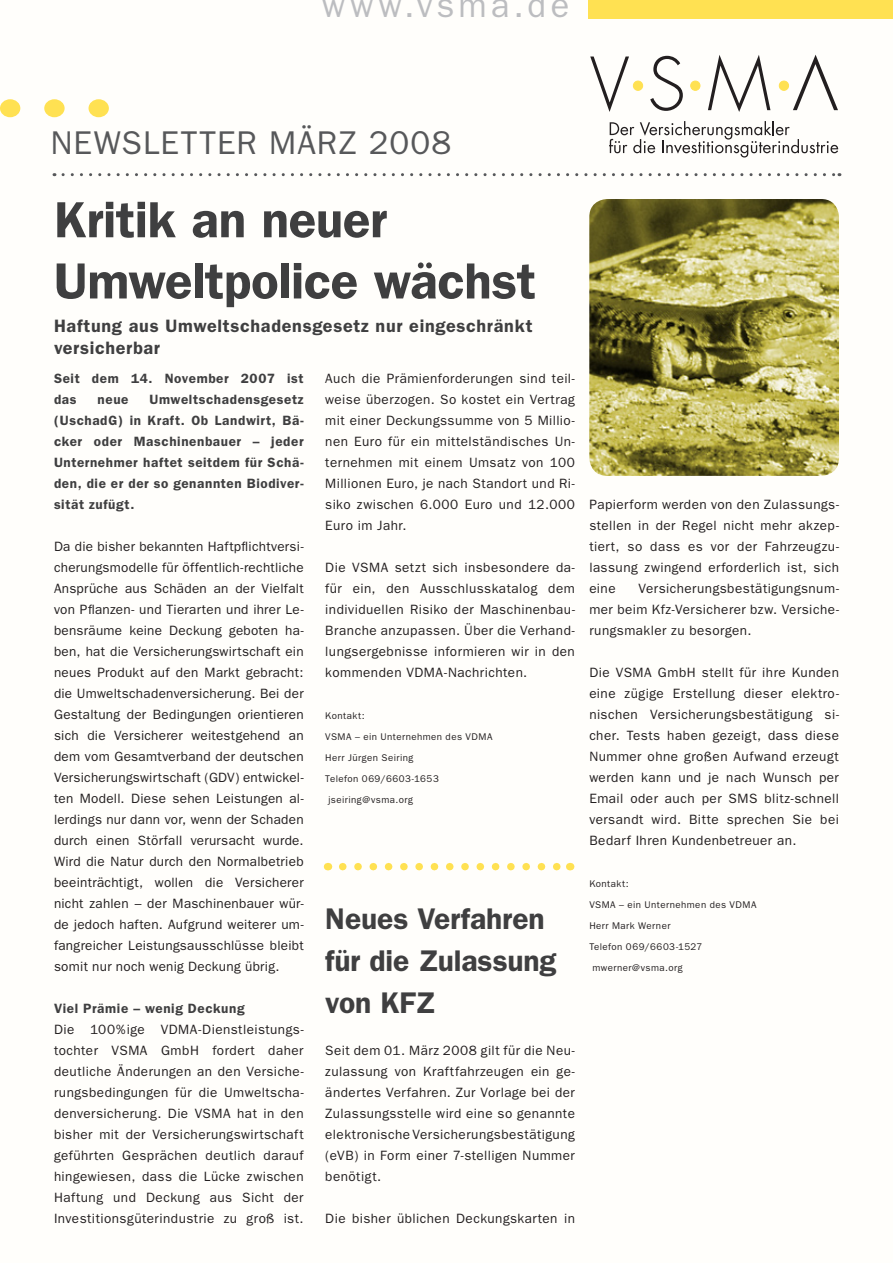
<style>
.page{position:relative;width:893px;height:1263px;background:#fffefb}
.page>*{position:absolute;margin:0;border:0;box-sizing:border-box;transform-origin:0 0}
.t1{font:600 51px/61.2px "Franklin Gothic";letter-spacing:-.01em;color:#3f3f40}
.t2{font:34.5px "Franklin Gothic";letter-spacing:.125em;color:#bcbdc0}
.t3{font:33px "Franklin Gothic";letter-spacing:.035em;color:#57585a}
.t4{font:600 30px/42px "Franklin Gothic";letter-spacing:-.005em;color:#3f3f40}
.t5{font:600 18px/21.6px "Franklin Gothic";letter-spacing:.035em;color:#3f3f40}
.t6{font:13.5px/21px "Franklin Gothic";letter-spacing:.035em;color:#231f20;text-align:justify}
.t7{font:600 13.5px/21px "Franklin Gothic";letter-spacing:.045em;color:#3f3f40}
.t8{font:9.75px "Franklin Gothic";letter-spacing:.045em;color:#231f20}
</style>
<div class="page">
<svg style="left:590px;top:57px;width:39px;height:55px"></svg>
<svg style="left:650px;top:56px;width:33px;height:55px"></svg>
<svg style="left:708px;top:55px;width:62px;height:57px"></svg>
<svg style="left:793px;top:55px;width:45px;height:55px"></svg>
<svg style="left:609px;top:121px;width:229px;height:37px"></svg>
<div style="left:779px;top:81px;width:10px;height:9px;background:#ffe152;border-radius:50%"></div>
<div style="left:779px;top:81px;width:10px;height:10px;border:1px solid #ffe152;border-radius:50%"></div>
<div style="left:691px;top:81px;width:9px;height:9px;background:#ffe152;border-radius:50%"></div>
<div style="left:690px;top:81px;width:10px;height:10px;border:1px solid #ffe152;border-radius:50%"></div>
<div style="left:633px;top:81px;width:10px;height:9px;background:#ffe152;border-radius:50%"></div>
<div style="left:633px;top:81px;width:10px;height:10px;border:1px solid #ffe152;border-radius:50%"></div>
<svg style="left:63px;top:173px;width:777px;height:3px"></svg>
<div style="left:0;top:99px;width:20px;height:18px;background:#ffe152;border-radius:50%"></div>
<div style="left:89px;top:99px;width:20px;height:18px;background:#ffe152;border-radius:50%"></div>
<div style="left:44px;top:99px;width:21px;height:18px;background:#ffe152;border-radius:50%"></div>
<div style="left:589px;top:0;width:304px;height:18px;background:#ffe152"></div>
<img style="left:589px;top:199px;width:250px;height:277px">
<svg style="left:343px;top:863px;width:218px;height:7px"></svg>
<h2 class="t2" style="left:322px;top:-14px;width:249px">www.vsma.de</h2>
<h3 class="t3" style="left:51px;top:124px;width:402px">NEWSLETTER MÄRZ 2008</h3>
<h1 class="t1" style="left:54px;top:189px;width:484px">Kritik an neuer<br>Umweltpolice wächst</h1>
<h3 class="t5" style="left:54px;top:315px;width:480px">Haftung aus Umweltschadensgesetz nur eingeschränkt versicherbar</h3>
<p class="t7" style="left:54px;top:368px;width:251px">Seit dem 14. November 2007 ist das</p>
<p class="t7" style="left:54px;top:389px;width:251px;text-align:justify;text-indent:96px">Umweltschadensgesetz (UschadG) in Kraft. Ob Landwirt, Bä&shy;cker oder Maschinenbauer – jeder Unternehmer haftet seitdem für Schä&shy;den, die er der so genannten Biodiver&shy;sität zufügt.</p>
<p class="t6" style="left:54px;top:536px;width:251px">Da die bisher bekannten Haftpflichtversi&shy;cherungsmodelle für öffentlich-rechtliche Ansprüche aus Schäden an der Vielfalt von Pflanzen- und Tierarten und ihrer Le&shy;bensräume keine Deckung geboten ha&shy;ben, hat die Versicherungswirtschaft ein neues Produkt auf den Markt gebracht: die Umweltschadenversicherung. Bei der Gestaltung der Bedingungen orientieren sich die Versicherer weitestgehend an dem vom Gesamtverband der deutschen Versicherungswirtschaft (GDV) entwickel&shy;ten Modell. Diese sehen Leistungen al&shy;lerdings nur dann vor, wenn der Schaden durch einen Störfall verursacht wurde.<br>Wird die Natur durch den Normalbetrieb beeinträchtigt, wollen die Versicherer nicht zahlen – der Maschinenbauer wür&shy;de jedoch haften. Aufgrund weiterer um&shy;fangreicher Leistungsausschlüsse bleibt somit nur noch wenig Deckung übrig.</p>
<p class="t7" style="left:54px;top:998px;width:192px">Viel Prämie – wenig Deckung</p>
<p class="t6" style="left:54px;top:1019px;width:251px">Die 100%ige VDMA-Dienstleistungs&shy;tochter VSMA GmbH fordert daher deutliche Änderungen an den Versiche&shy;rungsbedingungen für die Umweltscha&shy;denversicherung. Die VSMA hat in den bisher mit der Versicherungswirtschaft geführten Gesprächen deutlich darauf hingewiesen, dass die Lücke zwischen Haftung und Deckung aus Sicht der Investitionsgüterindustrie zu groß ist.</p>
<p class="t7" style="left:98px;top:389px;width:32px">neue</p>
<p class="t6" style="left:325px;top:368px;width:251px">Auch die Prämienforderungen sind teil&shy;weise überzogen. So kostet ein Vertrag mit einer Deckungssumme von 5 Millio&shy;nen Euro für ein mittelständisches Un&shy;ternehmen mit einem Umsatz von 100<br>Millionen Euro, je nach Standort und Ri&shy;siko zwischen 6.000 Euro und 12.000<br>Euro im Jahr.</p>
<p class="t6" style="left:325px;top:557px;width:251px">Die VSMA setzt sich insbesondere da&shy;für ein, den Ausschlusskatalog dem individuellen Risiko der Maschinenbau-Branche anzupassen. Über die Verhand&shy;lungsergebnisse informieren wir in den kommenden VDMA-Nachrichten.</p>
<p class="t8" style="left:325px;top:710px;width:41px">Kontakt:</p>
<p class="t8" style="left:325px;top:731px;width:169px">VSMA – ein Unternehmen des VDMA</p>
<p class="t8" style="left:325px;top:752px;width:90px">Herr Jürgen Seiring</p>
<p class="t8" style="left:325px;top:773px;width:115px">Telefon 069/6603-1653</p>
<p class="t8" style="left:328px;top:794px;width:86px">jseiring@vsma.org</p>
<h3 class="t4" style="left:325px;top:898px;width:233px">Neues Verfahren für die Zulassung von KFZ</h3>
<p class="t6" style="left:325px;top:1040px;width:251px">Seit dem 01. März 2008 gilt für die Neu&shy;zulassung von Kraftfahrzeugen ein ge&shy;ändertes Verfahren. Zur Vorlage bei der Zulassungsstelle wird eine so genannte elektronische Versicherungsbestätigung (eVB) in Form einer 7-stelligen Nummer benötigt.</p>
<p class="t6" style="left:325px;top:1208px;width:251px">Die bisher üblichen Deckungskarten in</p>
<p class="t6" style="left:589px;top:494px;width:251px">Papierform werden von den Zulassungs&shy;stellen in der Regel nicht mehr akzep&shy;tiert, so dass es vor der Fahrzeugzu&shy;lassung zwingend erforderlich ist, sich eine</p>
<p class="t6" style="left:589px;top:578px;width:251px;text-indent:49px">Versicherungsbestätigungsnum&shy;mer beim Kfz-Versicherer bzw. Versiche&shy;rungsmakler zu besorgen.</p>
<p class="t6" style="left:589px;top:662px;width:251px">Die VSMA GmbH stellt für ihre Kunden eine zügige Erstellung dieser elektro&shy;nischen Versicherungsbestätigung si&shy;cher. Tests haben gezeigt, dass diese Nummer ohne großen Aufwand erzeugt werden kann und je nach Wunsch per Email oder auch per SMS blitz-schnell versandt wird. Bitte sprechen Sie bei Bedarf Ihren Kundenbetreuer an.</p>
<p class="t8" style="left:589px;top:878px;width:41px">Kontakt:</p>
<p class="t8" style="left:589px;top:899px;width:169px">VSMA – ein Unternehmen des VDMA</p>
<p class="t8" style="left:589px;top:920px;width:83px">Herr Mark Werner</p>
<p class="t8" style="left:589px;top:941px;width:115px">Telefon 069/6603-1527</p>
<p class="t8" style="left:592px;top:962px;width:92px">mwerner@vsma.org</p>
</div>
